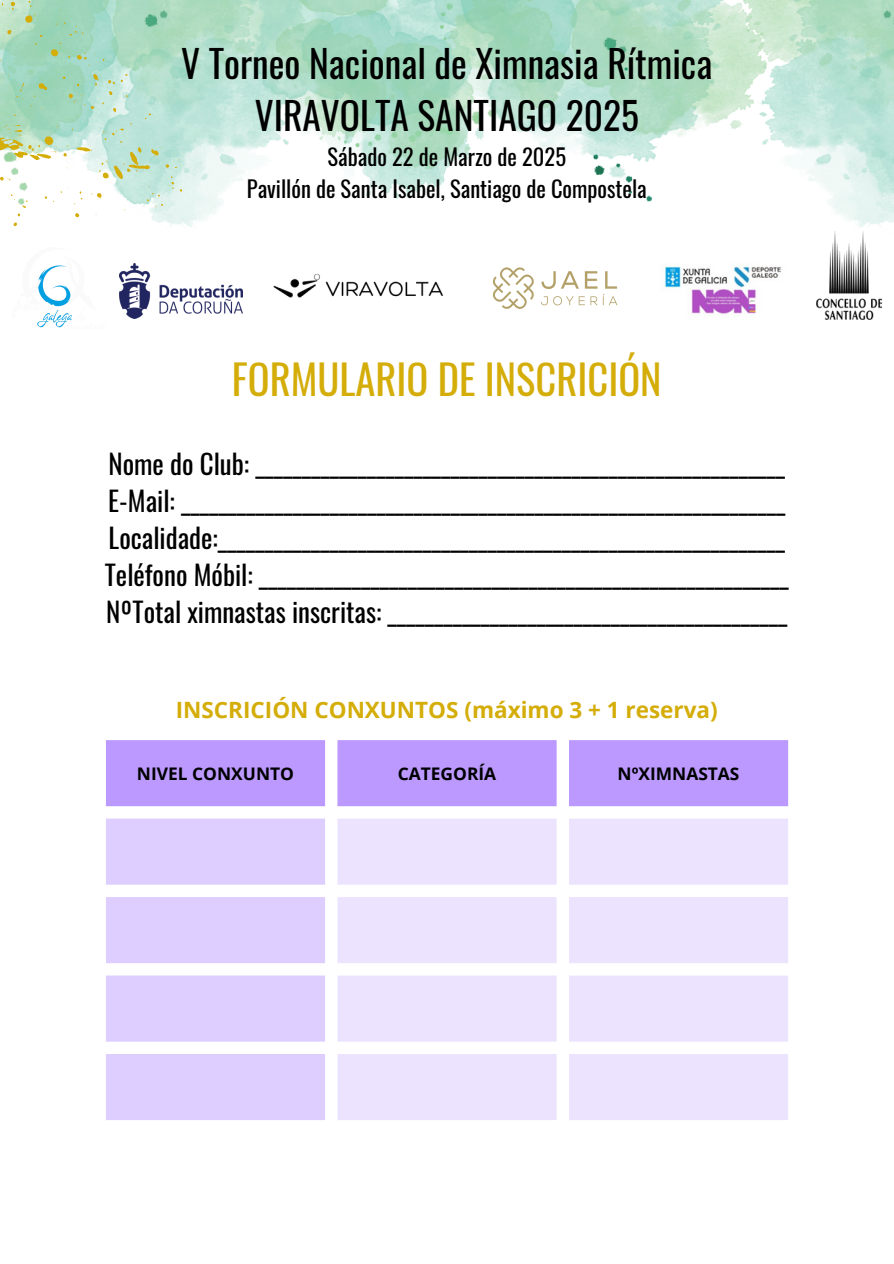
<style>
.page{position:relative;width:894px;height:1264px;background:#fff}
.page>*{position:absolute;margin:0;border:0;box-sizing:border-box;transform-origin:0 0}
.t1{font:40.5px "Oswald";color:#d4ad09}
.t2{font:37.5px "Oswald";color:#000}
.t3{font:27px/37.2px "Oswald";color:#000}
.t4{font:22.5px "Oswald";color:#000}
.t5{font:700 22.5px "Open Sans";color:#d4ad09}
.t6{font:700 17.4px "Open Sans";color:#000}
</style>
<div class="page">
<img style="left:182px;top:0;width:203px;height:201px">
<img style="left:385px;top:0;width:352px;height:201px">
<img style="left:737px;top:0;width:156px;height:228px">
<svg style="left:0;top:0;width:182px;height:227px"></svg>
<img style="left:492px;top:267px;width:126px;height:42px">
<img style="left:273px;top:274px;width:171px;height:24px">
<img style="left:37px;top:265px;width:36px;height:63px">
<img style="left:816px;top:231px;width:65px;height:88px">
<img style="left:662px;top:265px;width:119px;height:50px">
<img style="left:119px;top:263px;width:123px;height:56px">
<svg style="left:106px;top:740px;width:682px;height:66px;background:#be9eff"></svg>
<svg style="left:106px;top:818px;width:219px;height:302px;background:#e2d3ff"></svg>
<svg style="left:337px;top:818px;width:451px;height:302px;fill:#ece3ff"></svg>
<p class="t2" style="left:181px;top:35px;width:532px">V Torneo Nacional de Ximnasia Rítmica</p>
<p class="t2" style="left:255px;top:86px;width:385px">VIRAVOLTA SANTIAGO 2025</p>
<p class="t4" style="left:327px;top:139px;width:240px">Sábado 22 de Marzo de 2025</p>
<p class="t4" style="left:247px;top:171px;width:401px">Pavillón de Santa Isabel, Santiago de Compostela</p>
<p class="t1" style="left:232px;top:347px;width:431px">FORMULARIO DE INSCRICIÓN</p>
<p class="t3" style="left:105px;top:444px;width:685px">Nome do Club: _________________________________________________________ E-Mail: _________________________________________________________________ Localidade:_____________________________________________________________ Teléfono Móbil: _________________________________________________________ NºTotal ximnastas inscritas: ___________________________________________</p>
<p class="t5" style="left:176px;top:694px;width:543px">INSCRICIÓN CONXUNTOS (máximo 3 + 1 reserva)</p>
<p class="t6" style="left:137px;top:761px;width:158px">NIVEL CONXUNTO</p>
<p class="t6" style="left:397px;top:761px;width:100px">CATEGORÍA</p>
<p class="t6" style="left:617px;top:761px;width:123px">NºXIMNASTAS</p>
</div>
